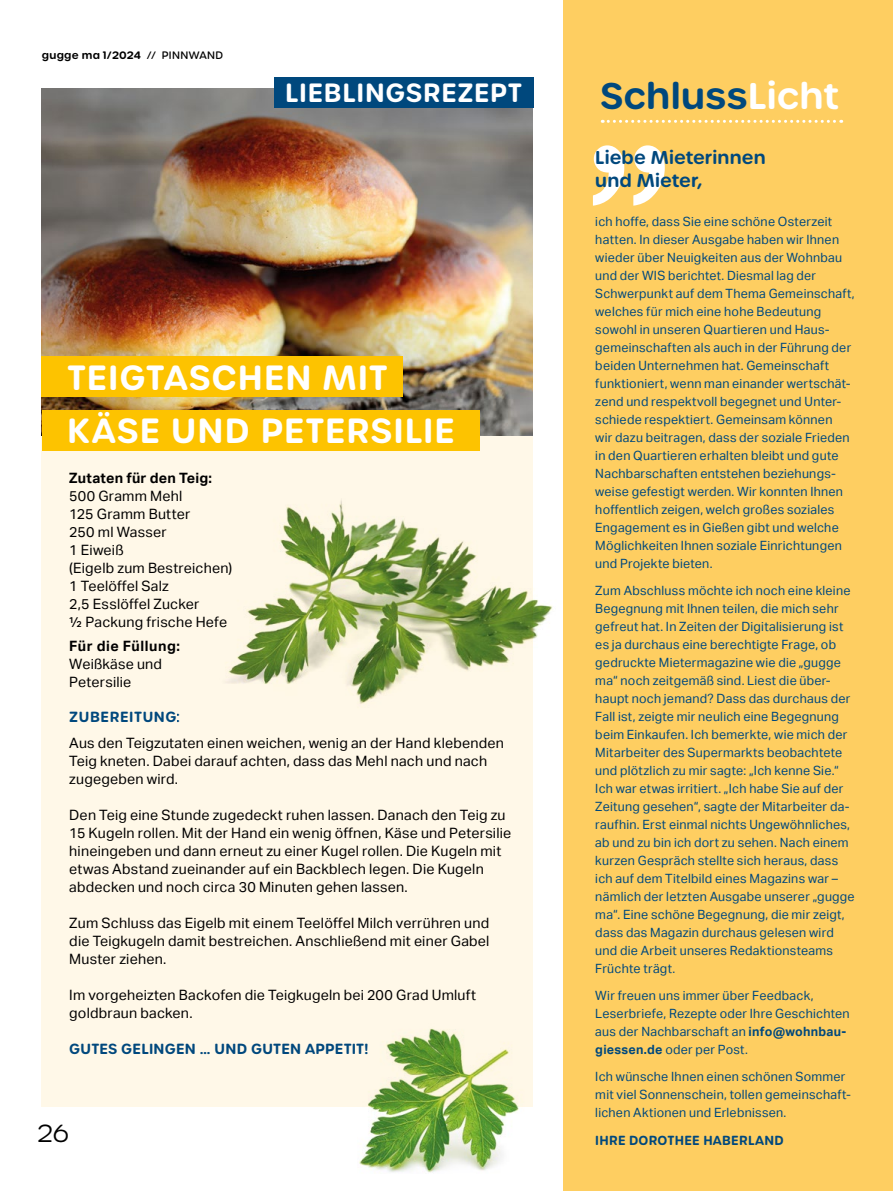
<style>
.page{position:relative;width:893px;height:1191px;background:#fff}
.page>*{position:absolute;margin:0;border:0;box-sizing:border-box;transform-origin:0 0}
.t1{font:600 36px "Urbane Rounded";color:#00487d}
.t2{font:600 33.9px "Urbane Rounded";letter-spacing:.025em;color:#fff}
.t3{font:600 25.5px "Urbane Rounded";letter-spacing:.025em;color:#fff}
.t4{font:300 24px "Urbane Rounded";color:#000}
.t5{font:600 18px "Urbane Rounded";color:#00487d}
.t6{font:14.25px/18px "Aktiv Grotesk";letter-spacing:.015em;color:#000}
.t7{font:600 14.25px "Urbane Rounded";letter-spacing:.015em;color:#00487d}
.t8{font:700 14.25px "Aktiv Grotesk";letter-spacing:.02em;color:#000}
.t9{font:700 14.25px "Aktiv Grotesk";letter-spacing:.04em;color:#000}
.t10{font:600 14.25px "Urbane Rounded";letter-spacing:.04em;color:#00487d}
.t11{font:12.75px/18px "Aktiv Grotesk";letter-spacing:.02em;color:#00487d}
.t12{font:600 12.75px "Urbane Rounded";letter-spacing:.02em;color:#00487d}
.t13{font:600 10.5px "Urbane Rounded";letter-spacing:.025em;color:#000}
.s1{font-weight:500}
.s2{color:#fff}
.s3{font-weight:700}
</style>
<div class="page">
<svg style="left:563px;top:23px;width:1px;height:1159px"></svg>
<div style="left:564px;top:0;width:329px;height:1191px;background:#fece61"></div>
<div style="left:42px;top:92px;width:491px;height:1014px;background:#fff8e8"></div>
<img style="left:42px;top:89px;width:491px;height:347px">
<div style="left:274px;top:77px;width:259px;height:30px;background:#00487d"></div>
<img style="left:227px;top:468px;width:337px;height:272px">
<img style="left:358px;top:1028px;width:175px;height:145px">
<div style="left:42px;top:357px;width:361px;height:40px;background:#fdc300"></div>
<div style="left:42px;top:410px;width:438px;height:40px;background:#fdc300"></div>
<svg style="left:602px;top:120px;width:240px;height:3px"></svg>
<svg style="left:593px;top:145px;width:72px;height:61px"></svg>
<p class="t13" style="left:42px;top:48px;width:183px">gugge ma 1/2024 <span class="s1">// PINNWAND</span></p>
<p class="t3" style="left:285px;top:76px;width:239px">LIEBLINGSREZEPT</p>
<p class="t2" style="left:67px;top:354px;width:322px">TEIGTASCHEN MIT</p>
<p class="t2" style="left:67px;top:408px;width:389px">KÄSE UND PETERSILIE</p>
<p class="t8" style="left:69px;top:470px;width:144px">Zutaten für den Teig:</p>
<p class="t6" style="left:69px;top:487px;width:115px">500 Gramm Mehl</p>
<p class="t6" style="left:69px;top:505px;width:123px">125 Gramm Butter</p>
<p class="t6" style="left:69px;top:523px;width:99px">250 ml Wasser</p>
<p class="t6" style="left:69px;top:541px;width:164px">1 Eiweiß<br>(Eigelb zum Bestreichen)</p>
<p class="t6" style="left:69px;top:577px;width:101px">1 Teelöffel Salz</p>
<p class="t6" style="left:69px;top:595px;width:132px">2,5 Esslöffel Zucker</p>
<p class="t6" style="left:69px;top:613px;width:159px">½ Packung frische Hefe</p>
<p class="t9" style="left:69px;top:637px;width:112px">Für die Füllung:</p>
<p class="t6" style="left:69px;top:655px;width:94px">Weißkäse und<br>Petersilie</p>
<p class="t10" style="left:69px;top:707px;width:113px">ZUBEREITUNG:</p>
<p class="t6" style="left:69px;top:733px;width:436px">Aus den Teigzutaten einen weichen, wenig an der Hand klebenden<br>Teig kneten. Dabei darauf achten, dass das Mehl nach und nach zugegeben wird.</p>
<p class="t6" style="left:69px;top:805px;width:443px">Den Teig eine Stunde zugedeckt ruhen lassen. Danach den Teig zu 15 Kugeln rollen. Mit der Hand ein wenig öffnen, Käse und Petersilie hineingeben und dann erneut zu einer Kugel rollen. Die Kugeln mit etwas Abstand zueinander auf ein Backblech legen. Die Kugeln abdecken und noch circa 30 Minuten gehen lassen.</p>
<p class="t6" style="left:69px;top:913px;width:422px;text-align:justify">Zum Schluss das Eigelb mit einem Teelöffel Milch verrühren und die Teigkugeln damit bestreichen. Anschließend mit einer Gabel Muster ziehen.</p>
<p class="t6" style="left:69px;top:985px;width:408px">Im vorgeheizten Backofen die Teigkugeln bei 200 Grad Umluft goldbraun backen.</p>
<p class="t7" style="left:69px;top:1039px;width:301px">GUTES GELINGEN … UND GUTEN APPETIT!</p>
<h3 class="t4" style="left:37px;top:1118px;width:33px">26</h3>
<p class="t1" style="left:600px;top:72px;width:241px">Schluss<span class="s2">Licht</span></p>
<p class="t5" style="left:595px;top:146px;width:172px">Liebe Mieterinnen</p>
<p class="t5" style="left:595px;top:168px;width:108px">und Mieter,</p>
<p class="t11" style="left:595px;top:212px;width:261px">ich hoffe, dass Sie eine schöne Osterzeit hatten. In dieser Ausgabe haben wir Ihnen wieder über Neuigkeiten aus der Wohnbau und der WIS berichtet. Diesmal lag der Schwerpunkt auf dem Thema Gemeinschaft, welches für mich eine hohe Bedeutung sowohl in unseren Quartieren und Haus&shy;gemeinschaften als auch in der Führung der beiden Unternehmen hat. Gemeinschaft funktioniert, wenn man einander wertschät&shy;zend und respektvoll begegnet und Unter&shy;schiede respektiert. Gemeinsam können<br>wir dazu beitragen, dass der soziale Frieden in den Quartieren erhalten bleibt und gute Nachbarschaften entstehen beziehungs&shy;weise gefestigt werden. Wir konnten Ihnen hoffentlich zeigen, welch großes soziales Engagement es in Gießen gibt und welche Möglichkeiten Ihnen soziale Einrichtungen und Projekte bieten.</p>
<p class="t11" style="left:595px;top:581px;width:261px">Zum Abschluss möchte ich noch eine kleine Begegnung mit Ihnen teilen, die mich sehr gefreut hat. In Zeiten der Digitalisierung ist es ja durchaus eine berechtigte Frage, ob gedruckte Mietermagazine wie die „gugge ma“ noch zeitgemäß sind. Liest die über&shy;haupt noch jemand? Dass das durchaus der Fall ist, zeigte mir neulich eine Begegnung beim Einkaufen. Ich bemerkte, wie mich der Mitarbeiter des Supermarkts beobachtete und plötzlich zu mir sagte: „Ich kenne Sie.“ Ich war etwas irritiert. „Ich habe Sie auf der Zeitung gesehen“, sagte der Mitarbeiter da&shy;raufhin. Erst einmal nichts Ungewöhnliches, ab und zu bin ich dort zu sehen. Nach einem kurzen Gespräch stellte sich heraus, dass ich auf dem Titelbild eines Magazins war – nämlich der letzten Ausgabe unserer „gugge ma“. Eine schöne Begegnung, die mir zeigt, dass das Magazin durchaus gelesen wird und die Arbeit unseres Redaktionsteams Früchte trägt.</p>
<p class="t11" style="left:595px;top:986px;width:256px">Wir freuen uns immer über Feedback, Leserbriefe, Rezepte oder Ihre Geschichten aus der Nachbarschaft an <span class="s3">info@wohnbau&shy;giessen.de</span> oder per Post.</p>
<p class="t11" style="left:595px;top:1067px;width:257px">Ich wünsche Ihnen einen schönen Sommer mit viel Sonnenschein, tollen gemeinschaft&shy;lichen Aktionen und Erlebnissen.</p>
<p class="t12" style="left:595px;top:1131px;width:190px">IHRE DOROTHEE HABERLAND</p>
</div>
